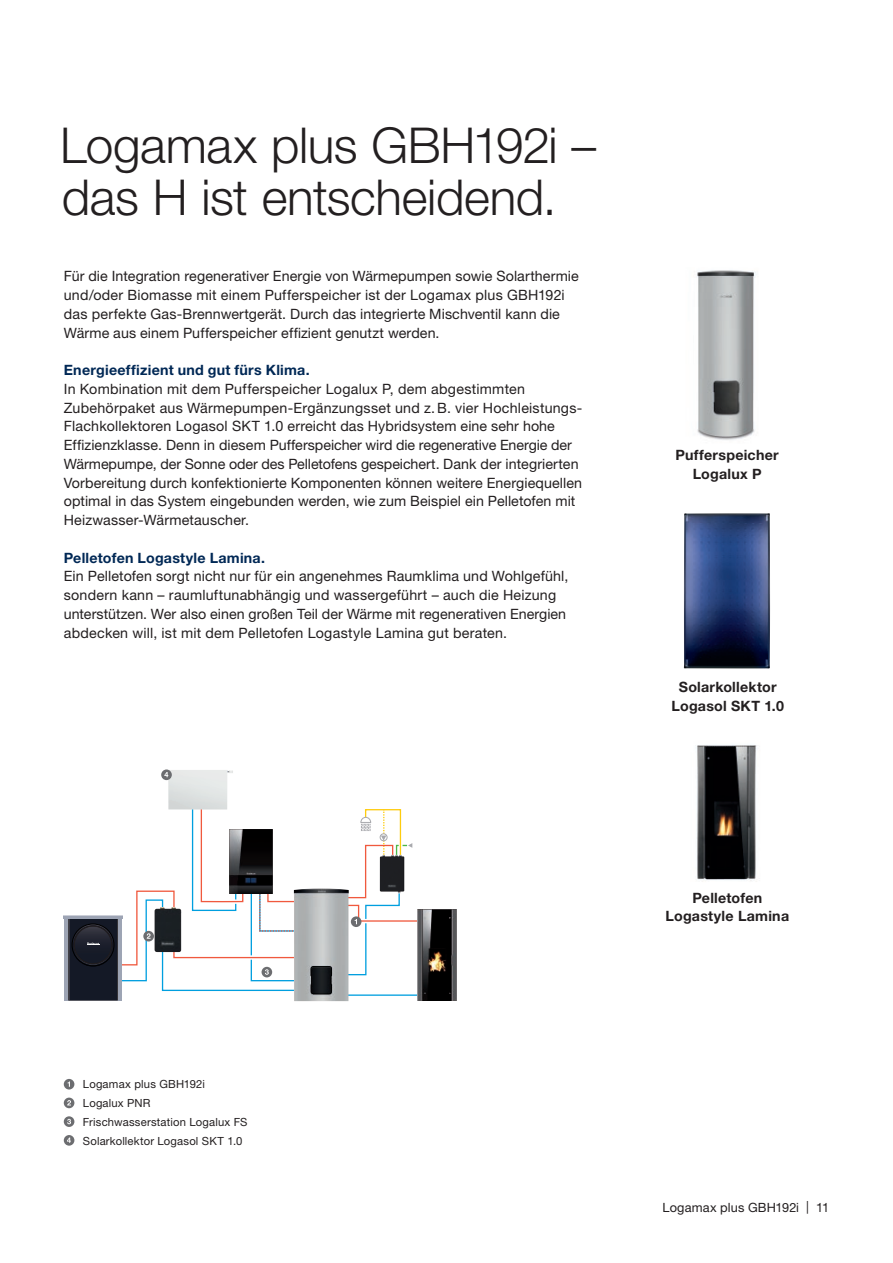
<style>
.page{position:relative;width:893px;height:1263px;background:#fff}
.page>*{position:absolute;margin:0;border:0;box-sizing:border-box;transform-origin:0 0}
.t1{font:300 49.5px/52.5px "Helvetica Neue LT Pro";letter-spacing:-.005em;color:#231f20}
.t2{font:14.25px/18.8px "Helvetica Neue LT Pro";letter-spacing:.01em;color:#231f20}
.t3{font:700 14.25px/18.8px "Helvetica Neue LT Pro";letter-spacing:.015em;color:#231f20;text-align:center}
.t4{font:700 14.25px "Helvetica Neue LT Pro";letter-spacing:.015em;color:#002855}
.t5{font:12.75px "Helvetica Neue LT Pro";letter-spacing:.01em;color:#231f20}
.t6{font:11.25px/18.8px "Helvetica Neue LT Pro";letter-spacing:.015em;color:#231f20}
</style>
<div class="page">
<img style="left:168px;top:770px;width:65px;height:35px">
<svg style="left:64px;top:918px;width:58px;height:82px"></svg>
<div style="left:69px;top:918px;width:48px;height:82px;background:#383843"></div>
<div style="left:70px;top:918px;width:47px;height:82px;background:#141926"></div>
<hr style="left:64px;top:916px;width:58px;height:2px;background:#9da4b4">
<div style="left:72px;top:924px;width:42px;height:42px;border:1px solid #000;border-radius:50%"></div>
<img style="left:294px;top:888px;width:55px;height:113px">
<img style="left:417px;top:910px;width:39px;height:90px">
<svg style="left:74px;top:805px;width:259px;height:187px"></svg>
<svg style="left:339px;top:809px;width:88px;height:187px"></svg>
<div style="left:161px;top:769px;width:11px;height:11px;background:#6c6d70;border-radius:50%"></div>
<svg style="left:164px;top:772px;width:4px;height:5px"></svg>
<img style="left:684px;top:513px;width:86px;height:155px">
<img style="left:696px;top:745px;width:61px;height:136px">
<img style="left:697px;top:270px;width:59px;height:170px">
<div style="left:64px;top:1116px;width:10px;height:11px;background:#6c6d70;border-radius:50%"></div>
<svg style="left:67px;top:1119px;width:4px;height:5px"></svg>
<div style="left:64px;top:1097px;width:10px;height:11px;background:#6c6d70;border-radius:50%"></div>
<svg style="left:67px;top:1100px;width:4px;height:5px"></svg>
<svg style="left:64px;top:1079px;width:10px;height:10px"></svg>
<div style="left:64px;top:1135px;width:10px;height:11px;background:#6c6d70;border-radius:50%"></div>
<svg style="left:67px;top:1137px;width:4px;height:6px"></svg>
<h1 class="t1" style="left:60px;top:118px;width:538px">Logamax plus GBH192i – das H ist entscheidend.</h1>
<p class="t2" style="left:64px;top:266px;width:517px">Für die Integration regenerativer Energie von Wärmepumpen sowie Solarthermie und/oder Biomasse mit einem Pufferspeicher ist der Logamax plus GBH192i das perfekte Gas-Brennwertgerät. Durch das integrierte Mischventil kann die Wärme aus einem Pufferspeicher effizient genutzt werden.</p>
<p class="t4" style="left:64px;top:361px;width:247px">Energieeffizient und gut fürs Klima.</p>
<p class="t2" style="left:64px;top:379px;width:520px">In Kombination mit dem Pufferspeicher Logalux P, dem abgestimmten Zubehörpaket aus Wärmepumpen-Ergänzungsset und z.B. vier Hochleistungs-Flachkollektoren Logasol SKT 1.0 erreicht das Hybridsystem eine sehr hohe Effizienzklasse. Denn in diesem Pufferspeicher wird die regenerative Energie der Wärmepumpe, der Sonne oder des Pelletofens gespeichert. Dank der integrierten Vorbereitung durch konfektionierte Komponenten können weitere Energiequellen optimal in das System eingebunden werden, wie zum Beispiel ein Pelletofen mit Heizwasser-Wärmetauscher.</p>
<p class="t4" style="left:64px;top:548px;width:203px">Pelletofen Logastyle Lamina.</p>
<p class="t2" style="left:64px;top:567px;width:506px">Ein Pelletofen sorgt nicht nur für ein angenehmes Raumklima und Wohlgefühl, sondern kann – raumluftunabhängig und wassergeführt – auch die Heizung unterstützen. Wer also einen großen Teil der Wärme mit regenerativen Energien abdecken will, ist mit dem Pelletofen Logastyle Lamina gut beraten.</p>
<p class="t3" style="left:676px;top:445px;width:105px">Pufferspeicher<br>Logalux P</p>
<p class="t3" style="left:672px;top:677px;width:114px">Solarkollektor<br>Logasol SKT 1.0</p>
<p class="t6" style="left:83px;top:1075px;width:166px">Logamax plus GBH192i<br>Logalux PNR<br>Frischwasserstation Logalux FS<br>Solarkollektor Logasol SKT 1.0</p>
<p class="t3" style="left:665px;top:888px;width:125px">Pelletofen<br>Logastyle Lamina</p>
<p class="t5" style="left:662px;top:1199px;width:168px">Logamax plus GBH192i | 11</p>
</div>
